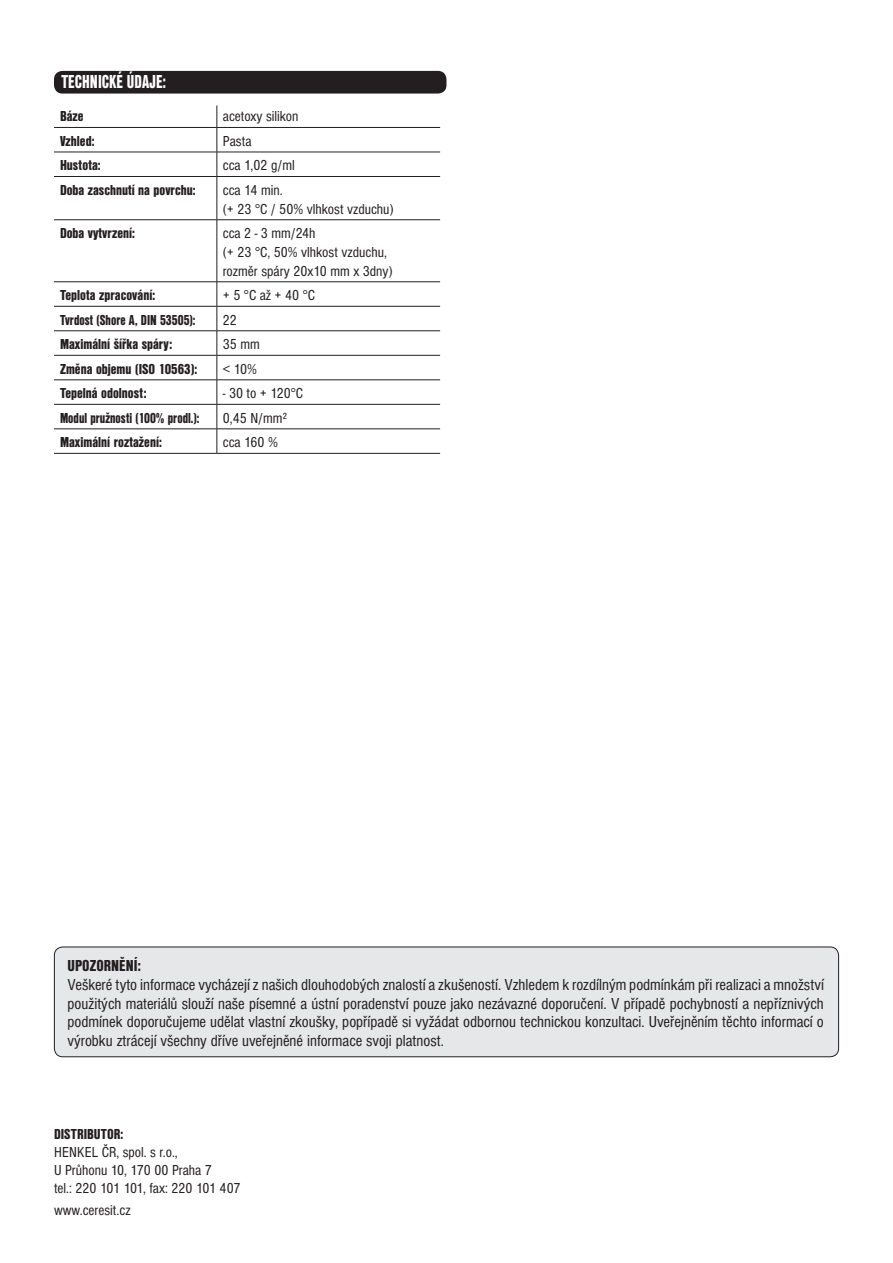
<style>
.page{position:relative;width:893px;height:1263px;background:#fff}
.page>*{position:absolute;margin:0;border:0;box-sizing:border-box;transform-origin:0 0}
.t1{font:19.5px "Nimbus Sans DOT Blac Cond";color:#fff;scale:.85 1}
.t2{font:condensed 16.5px/18.8px "Nimbus Sans DOT";color:#231f20;text-align:justify}
.t3{font:16.5px "Nimbus Sans DOT Blac Cond";color:#231f20}
.t4{font:condensed 15px/18.8px "Nimbus Sans DOT";color:#231f20}
.t5{font:15px "Nimbus Sans DOT Blac Cond";color:#231f20}
.t6{font:15px "Nimbus Sans DOT Blac Cond";color:#231f20;scale:.91 1}
</style>
<div class="page">
<div style="left:54px;top:947px;width:785px;height:110px;background:#e6e7e9;border-radius:9px"></div>
<div style="left:54px;top:946px;width:785px;height:111px;border:1px solid #231f20;border-radius:9px"></div>
<div style="left:54px;top:71px;width:392px;height:23px;background:#231f20;border-radius:9px"></div>
<hr style="left:54px;top:127px;width:163px;height:1px;background:#231f20">
<hr style="left:217px;top:127px;width:223px;height:1px;background:#231f20">
<hr style="left:54px;top:152px;width:163px;height:1px;background:#231f20">
<hr style="left:217px;top:152px;width:223px;height:1px;background:#231f20">
<svg style="left:217px;top:105px;width:1px;height:71px"></svg>
<hr style="left:54px;top:176px;width:163px;height:1px;background:#231f20">
<hr style="left:217px;top:176px;width:223px;height:1px;background:#231f20">
<hr style="left:217px;top:177px;width:1px;height:43px;background:#231f20">
<hr style="left:217px;top:220px;width:1px;height:62px;background:#231f20">
<svg style="left:217px;top:282px;width:1px;height:171px"></svg>
<hr style="left:54px;top:219px;width:163px;height:1px;background:#231f20">
<hr style="left:217px;top:219px;width:223px;height:1px;background:#231f20">
<hr style="left:54px;top:355px;width:163px;height:1px;background:#231f20">
<hr style="left:217px;top:355px;width:223px;height:1px;background:#231f20">
<hr style="left:54px;top:281px;width:163px;height:1px;background:#231f20">
<hr style="left:217px;top:281px;width:223px;height:1px;background:#231f20">
<hr style="left:54px;top:331px;width:163px;height:1px;background:#231f20">
<hr style="left:217px;top:331px;width:223px;height:1px;background:#231f20">
<hr style="left:54px;top:380px;width:163px;height:1px;background:#231f20">
<hr style="left:217px;top:380px;width:223px;height:1px;background:#231f20">
<hr style="left:54px;top:429px;width:163px;height:1px;background:#231f20">
<hr style="left:217px;top:429px;width:223px;height:1px;background:#231f20">
<hr style="left:54px;top:453px;width:163px;height:1px;background:#231f20">
<hr style="left:217px;top:453px;width:223px;height:1px;background:#231f20">
<hr style="left:54px;top:306px;width:163px;height:1px;background:#231f20">
<hr style="left:217px;top:306px;width:223px;height:1px;background:#231f20">
<hr style="left:54px;top:404px;width:163px;height:1px;background:#231f20">
<hr style="left:217px;top:404px;width:223px;height:1px;background:#231f20">
<p class="t1" style="left:62px;top:71px;width:124px">TECHNICKÉ ÚDAJE:</p>
<p class="t5" style="left:60px;top:108px;width:25px">Báze</p>
<p class="t4" style="left:223px;top:107px;width:77px">acetoxy silikon</p>
<p class="t5" style="left:60px;top:132px;width:36px">Vzhled:</p>
<p class="t4" style="left:223px;top:132px;width:30px">Pasta</p>
<p class="t5" style="left:60px;top:157px;width:42px">Hustota:</p>
<p class="t4" style="left:223px;top:156px;width:74px">cca 1,02 g/ml</p>
<p class="t5" style="left:60px;top:181px;width:137px">Doba zaschnutí na povrchu:</p>
<p class="t4" style="left:223px;top:181px;width:172px">cca 14 min.<br>(+ 23 °C / 50% vlhkost vzduchu)</p>
<p class="t5" style="left:60px;top:225px;width:76px">Doba vytvrzení:</p>
<p class="t4" style="left:223px;top:224px;width:171px">cca 2 - 3 mm/24h<br>(+ 23 °C, 50% vlhkost vzduchu, rozměr spáry 20x10 mm x 3dny)</p>
<p class="t5" style="left:60px;top:287px;width:97px">Teplota zpracování:</p>
<p class="t4" style="left:223px;top:286px;width:94px">+ 5 °C až + 40 °C</p>
<p class="t6" style="left:60px;top:311px;width:150px">Tvrdost (Shore A, DIN 53505):</p>
<p class="t4" style="left:223px;top:311px;width:16px">22</p>
<p class="t5" style="left:60px;top:336px;width:114px">Maximální šířka spáry:</p>
<p class="t4" style="left:223px;top:335px;width:38px">35 mm</p>
<p class="t5" style="left:60px;top:360px;width:139px">Změna objemu (ISO 10563):</p>
<p class="t4" style="left:223px;top:360px;width:36px">&lt; 10%</p>
<p class="t5" style="left:60px;top:385px;width:88px">Tepelná odolnost:</p>
<p class="t4" style="left:223px;top:384px;width:82px">- 30 to + 120°C</p>
<p class="t6" style="left:60px;top:409px;width:155px">Modul pružnosti (100% prodl.):</p>
<p class="t4" style="left:223px;top:409px;width:66px">0,45 N/mm²</p>
<p class="t5" style="left:60px;top:434px;width:103px">Maximální roztažení:</p>
<p class="t4" style="left:223px;top:433px;width:57px">cca 160 %</p>
<p class="t3" style="left:68px;top:956px;width:75px">UPOZORNĚNÍ:</p>
<p class="t2" style="left:68px;top:975px;width:758px">Veškeré tyto informace vycházejí z našich dlouhodobých znalostí a zkušeností. Vzhledem k rozdílným podmínkám při realizaci a množství použitých materiálů slouží naše písemné a ústní poradenství pouze jako nezávazné doporučení. V případě pochybností a nepříznivých podmínek doporučujeme udělat vlastní zkoušky, popřípadě si vyžádat odbornou technickou konzultaci. Uveřejněním těchto informací o výrobku ztrácejí všechny dříve uveřejněné informace svoji platnost.</p>
<p class="t5" style="left:54px;top:1126px;width:71px">DISTRIBUTOR:</p>
<p class="t4" style="left:54px;top:1144px;width:188px;line-height:18px">HENKEL ČR, spol. s r.o.,<br>U Průhonu 10, 170 00 Praha 7<br>tel.: 220 101 101, fax: 220 101 407</p>
<p class="t4" style="left:54px;top:1201px;width:78px">www.ceresit.cz</p>
</div>
